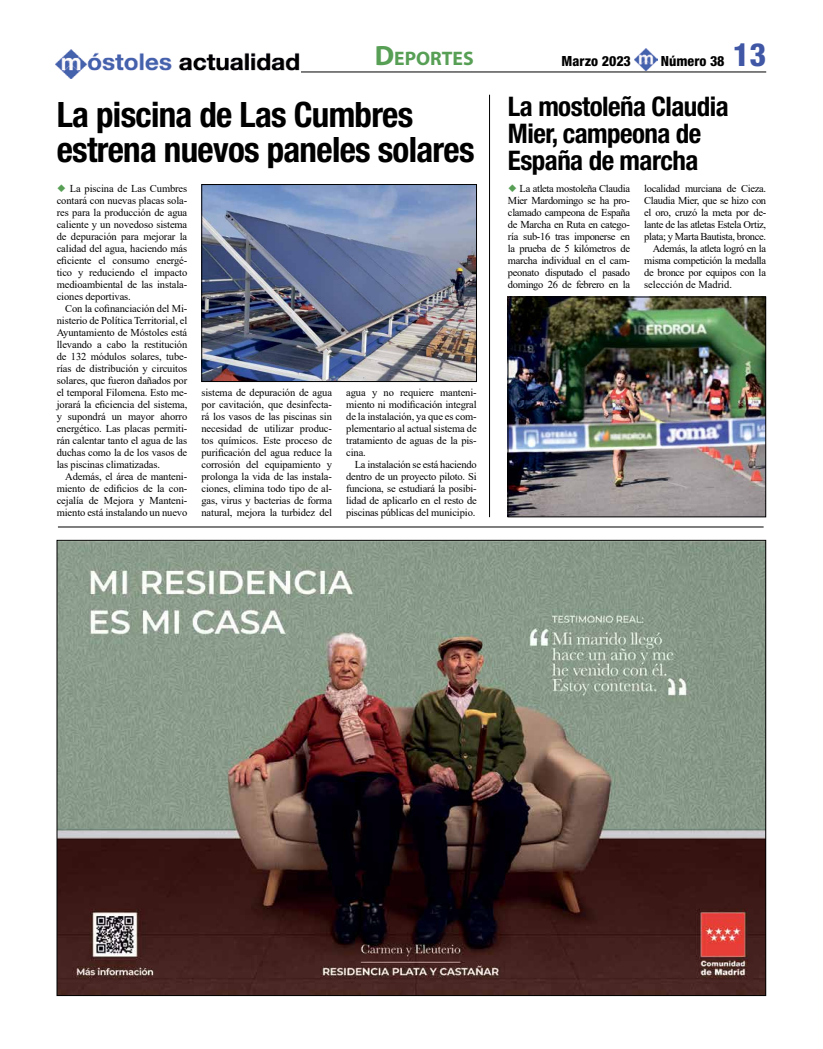
<style>
.page{position:relative;width:823px;height:1049px;background:#fff}
.page>*{position:absolute;margin:0;border:0;box-sizing:border-box;transform-origin:0 0}
.t1{font:700 condensed 35px/35px "Helvetica Neue";letter-spacing:-.02em;color:#000}
.t2{font:800 condensed 32px "Helvetica Neue";color:#4057a6}
.t3{font:700 condensed 27px/27px "Helvetica Neue";letter-spacing:-.02em;color:#000}
.t4{font:700 19.6px "Myriad Pro";color:#589f56}
.t5{font:800 condensed 14px "Helvetica Neue";color:#000}
.t6{font:10.5px/12px "Times New Roman";letter-spacing:-.01em;color:#000;text-align:justify}
.t7{font:10.5px "Times New Roman";letter-spacing:-.03em;color:#000}
.s1{font-size:28px}
</style>
<div class="page">
<img style="left:634px;top:48px;width:22px;height:23px">
<hr style="left:57px;top:72px;width:708px;height:1px;background:#000">
<img style="left:56px;top:49px;width:244px;height:29px">
<hr style="left:58px;top:527px;width:705px;height:1px;background:#000">
<img style="left:203px;top:186px;width:271px;height:194px">
<div style="left:201px;top:184px;width:275px;height:198px;border:1px solid #000"></div>
<img style="left:59px;top:542px;width:704px;height:452px">
<hr style="left:489px;top:95px;width:1px;height:422px;background:#000">
<img style="left:509px;top:299px;width:254px;height:216px">
<div style="left:507px;top:297px;width:258px;height:220px;border:1px solid #000"></div>
<h3 class="t4" style="left:374px;top:46px;width:100px"><span class="s1">D</span>EPORTES</h3>
<h3 class="t5" style="left:561px;top:52px;width:71px">Marzo 2023</h3>
<h3 class="t5" style="left:660px;top:52px;width:65px">Número 38</h3>
<h2 class="t2" style="left:732px;top:34px;width:35px">13</h2>
<h1 class="t1" style="left:57px;top:97px;width:419px">La piscina de Las Cumbres estrena nuevos paneles solares</h1>
<p class="t6" style="left:57px;top:182px;width:132px;text-indent:13px">La piscina de Las Cumbres contará con nuevas placas sola&shy;res para la producción de agua caliente y un novedoso sistema de depuración para mejorar la calidad del agua, haciendo más eficiente el consumo energé&shy;tico y reduciendo el impacto medioambiental de las instala&shy;ciones deportivas.</p>
<p class="t6" style="left:57px;top:302px;width:132px;text-indent:9px">Con la cofinanciación del Mi&shy;nisterio de Política Territorial, el Ayuntamiento de Móstoles está llevando a cabo la restitución de 132 módulos solares, tube&shy;rías de distribución y circuitos solares, que fueron dañados por el temporal Filomena. Esto me&shy;jorará la eficiencia del sistema, y supondrá un mayor ahorro energético. Las placas permiti&shy;rán calentar tanto el agua de las duchas como la de los vasos de las piscinas climatizadas.</p>
<p class="t6" style="left:57px;top:470px;width:132px;text-indent:9px">Además, el área de manteni&shy;miento de edificios de la con&shy;cejalía de Mejora y Manteni&shy;miento está instalando un nuevo</p>
<p class="t6" style="left:201px;top:386px;width:132px">sistema de depuración de agua por cavitación, que desinfecta&shy;rá los vasos de las piscinas sin necesidad de utilizar produc&shy;tos químicos. Este proceso de purificación del agua reduce la corrosión del equipamiento y prolonga la vida de las instala&shy;ciones, elimina todo tipo de al&shy;gas, virus y bacterias de forma natural, mejora la turbidez del</p>
<p class="t6" style="left:346px;top:386px;width:132px">agua y no requiere manteni&shy;miento ni modificación integral de la instalación, ya que es com&shy;plementario al actual sistema de tratamiento de aguas de la pis&shy;cina.</p>
<p class="t6" style="left:346px;top:458px;width:132px;text-indent:9px">La instalación se está haciendo dentro de un proyecto piloto. Si funciona, se estudiará la posibi&shy;lidad de aplicarlo en el resto de piscinas públicas del municipio.</p>
<h3 class="t3" style="left:507px;top:92px;width:222px">La mostoleña Claudia<br>Mier, campeona de<br>España de marcha</h3>
<p class="t6" style="left:507px;top:182px;width:123px;text-indent:12px">La atleta mostoleña Claudia Mier Mardomingo se ha pro&shy;clamado campeona de España de Marcha en Ruta en catego&shy;ría sub-16 tras imponerse en la prueba de 5 kilómetros de marcha individual en el cam&shy;peonato disputado el pasado domingo 26 de febrero en la</p>
<p class="t7" style="left:643px;top:181px;width:123px">localidad murciana de Cieza.</p>
<p class="t7" style="left:643px;top:193px;width:123px">Claudia Mier, que se hizo con</p>
<p class="t7" style="left:643px;top:205px;width:123px">el oro, cruzó la meta por de-</p>
<p class="t7" style="left:643px;top:217px;width:123px">lante de las atletas Estela Ortiz,</p>
<p class="t7" style="left:643px;top:229px;width:123px">plata; y Marta Bautista, bronce.</p>
<p class="t7" style="left:652px;top:241px;width:115px">Además, la atleta logró en la</p>
<p class="t7" style="left:643px;top:253px;width:123px">misma competición la medalla</p>
<p class="t7" style="left:643px;top:265px;width:123px">de bronce por equipos con la</p>
<p class="t6" style="left:643px;top:278px;width:89px">selección de Madrid.</p>
</div>
